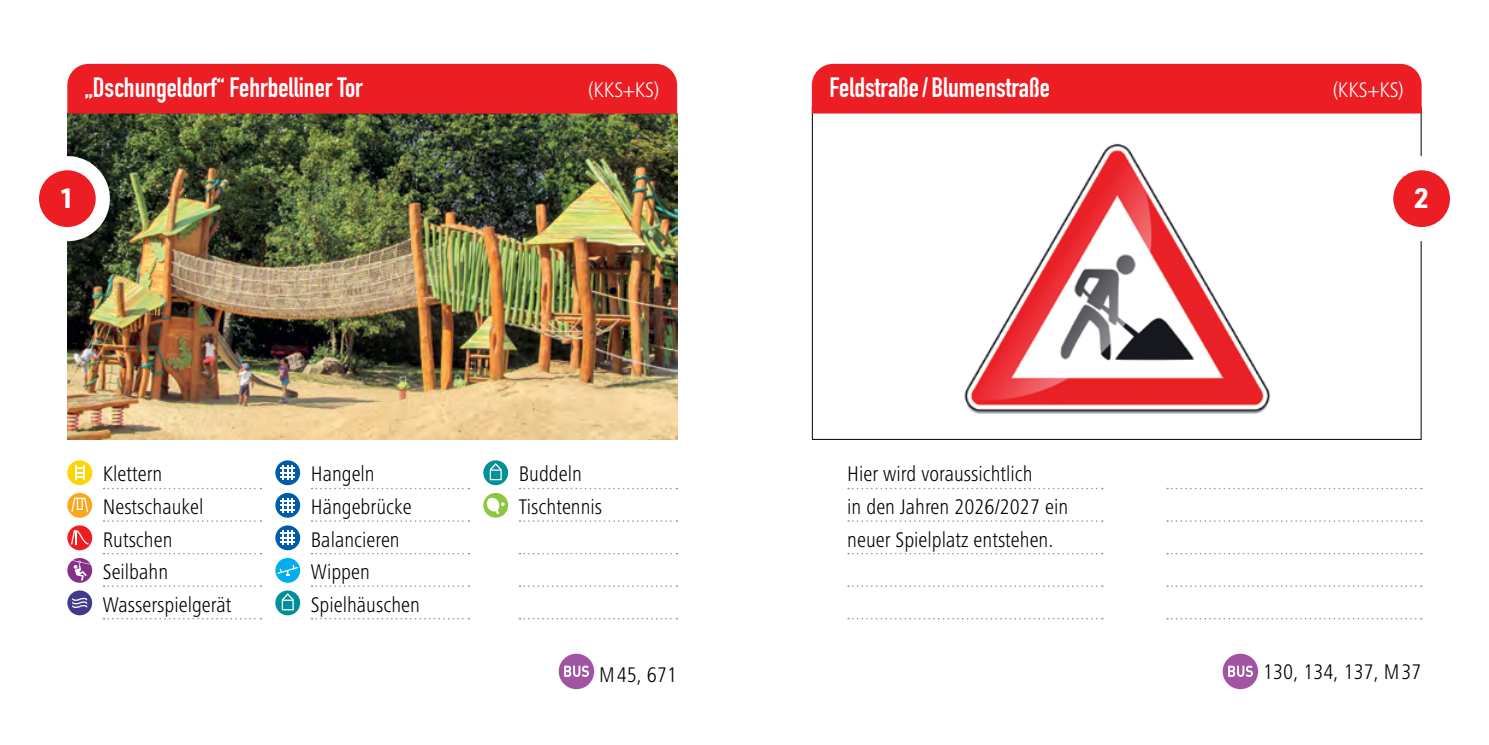
<style>
.page{position:relative;width:1489px;height:745px;background:#fff}
.page>*{position:absolute;margin:0;border:0;box-sizing:border-box;transform-origin:0 0}
.t1{font:700 27.5px "DIN Condensed";color:#fff}
.t2{font:700 27.5px "URWDIN";color:#fff}
.t3{font:300 condensed 22px/32.5px "Frutiger Next Pro";color:#000}
.t4{font:300 condensed 22px "Frutiger Next Pro";color:#fff}
</style>
<div class="page">
<img style="left:67px;top:113px;width:610px;height:326px">
<div style="left:67px;top:64px;width:610px;height:49px;background:#ed1d24"></div>
<svg style="left:104px;top:487px;width:157px;height:2px"></svg>
<svg style="left:104px;top:520px;width:157px;height:1px"></svg>
<svg style="left:104px;top:553px;width:157px;height:1px"></svg>
<svg style="left:104px;top:585px;width:157px;height:1px"></svg>
<svg style="left:104px;top:618px;width:157px;height:1px"></svg>
<div style="left:67px;top:460px;width:25px;height:25px;background:#ffd400;border-radius:50%"></div>
<svg style="left:75px;top:465px;width:9px;height:15px"></svg>
<div style="left:67px;top:492px;width:25px;height:25px;background:#faa61a;border-radius:50%"></div>
<svg style="left:71px;top:497px;width:17px;height:14px"></svg>
<div style="left:67px;top:525px;width:25px;height:25px;background:#ed1d24;border-radius:50%"></div>
<svg style="left:71px;top:530px;width:18px;height:14px"></svg>
<svg style="left:67px;top:557px;width:25px;height:25px"></svg>
<svg style="left:72px;top:560px;width:19px;height:20px"></svg>
<div style="left:67px;top:590px;width:25px;height:25px;background:#413a8b;border-radius:50%"></div>
<svg style="left:72px;top:597px;width:15px;height:11px"></svg>
<svg style="left:311px;top:487px;width:158px;height:2px"></svg>
<svg style="left:311px;top:520px;width:158px;height:1px"></svg>
<svg style="left:311px;top:553px;width:158px;height:1px"></svg>
<svg style="left:311px;top:585px;width:158px;height:1px"></svg>
<svg style="left:311px;top:618px;width:158px;height:1px"></svg>
<div style="left:275px;top:460px;width:25px;height:25px;background:#005dac;border-radius:50%"></div>
<svg style="left:280px;top:465px;width:15px;height:15px"></svg>
<div style="left:275px;top:492px;width:25px;height:25px;background:#005dac;border-radius:50%"></div>
<svg style="left:280px;top:498px;width:15px;height:14px"></svg>
<div style="left:275px;top:525px;width:25px;height:25px;background:#005dac;border-radius:50%"></div>
<svg style="left:280px;top:530px;width:15px;height:15px"></svg>
<div style="left:275px;top:557px;width:25px;height:25px;background:#00aeef;border-radius:50%"></div>
<svg style="left:277px;top:565px;width:21px;height:10px"></svg>
<svg style="left:275px;top:590px;width:25px;height:25px"></svg>
<svg style="left:282px;top:592px;width:12px;height:18px"></svg>
<svg style="left:519px;top:487px;width:158px;height:2px"></svg>
<svg style="left:519px;top:520px;width:158px;height:1px"></svg>
<svg style="left:519px;top:553px;width:158px;height:1px"></svg>
<svg style="left:519px;top:585px;width:158px;height:1px"></svg>
<svg style="left:519px;top:618px;width:158px;height:1px"></svg>
<svg style="left:483px;top:460px;width:25px;height:25px"></svg>
<svg style="left:489px;top:462px;width:12px;height:18px"></svg>
<svg style="left:483px;top:492px;width:25px;height:25px"></svg>
<svg style="left:486px;top:496px;width:18px;height:18px"></svg>
<div style="left:558px;top:653px;width:36px;height:35px;background:#a154a1;border-radius:50%"></div>
<svg style="left:564px;top:665px;width:25px;height:11px"></svg>
<div style="left:25px;top:156px;width:85px;height:85px;background:#fff;border-radius:50%"></div>
<div style="left:39px;top:170px;width:57px;height:57px;background:#ed1d24;border-radius:50%"></div>
<img style="left:964px;top:143px;width:307px;height:271px">
<div style="left:811px;top:64px;width:610px;height:49px;background:#ed1d24"></div>
<svg style="left:848px;top:487px;width:254px;height:2px"></svg>
<svg style="left:848px;top:520px;width:254px;height:1px"></svg>
<svg style="left:848px;top:552px;width:254px;height:2px"></svg>
<svg style="left:848px;top:585px;width:254px;height:1px"></svg>
<svg style="left:848px;top:618px;width:254px;height:1px"></svg>
<svg style="left:1166px;top:487px;width:255px;height:2px"></svg>
<svg style="left:1166px;top:520px;width:255px;height:1px"></svg>
<svg style="left:1166px;top:552px;width:255px;height:2px"></svg>
<svg style="left:1166px;top:585px;width:255px;height:1px"></svg>
<svg style="left:1166px;top:618px;width:255px;height:1px"></svg>
<div style="left:1222px;top:653px;width:35px;height:35px;background:#a154a1;border-radius:50%"></div>
<svg style="left:1228px;top:665px;width:24px;height:11px"></svg>
<div style="left:1393px;top:170px;width:56px;height:57px;background:#ed1d24;border-radius:50%"></div>
<p class="t1" style="left:85px;top:69px;width:279px">„Dschungeldorf“ Fehrbelliner Tor</p>
<p class="t4" style="left:588px;top:77px;width:73px">(KKS+KS)</p>
<p class="t2" style="left:60px;top:180px;width:16px">1</p>
<p class="t3" style="left:103px;top:457px;width:130px">Klettern<br>Nestschaukel<br>Rutschen<br>Seilbahn<br>Wasserspielgerät</p>
<p class="t3" style="left:311px;top:457px;width:111px">Hangeln<br>Hängebrücke<br>Balancieren<br>Wippen<br>Spielhäuschen</p>
<p class="t3" style="left:519px;top:457px;width:85px">Buddeln<br>Tischtennis</p>
<p class="t3" style="left:599px;top:657px;width:79px">M 45, 671</p>
<p class="t1" style="left:829px;top:69px;width:222px">Feldstraße / Blumenstraße</p>
<p class="t4" style="left:1332px;top:77px;width:73px">(KKS+KS)</p>
<p class="t2" style="left:1413px;top:180px;width:16px">2</p>
<p class="t3" style="left:847px;top:457px;width:222px">Hier wird voraussichtlich<br>in den Jahren 2026/2027 ein neuer Spielplatz entstehen.</p>
<p class="t3" style="left:1262px;top:655px;width:160px">130, 134, 137, M 37</p>
</div>
